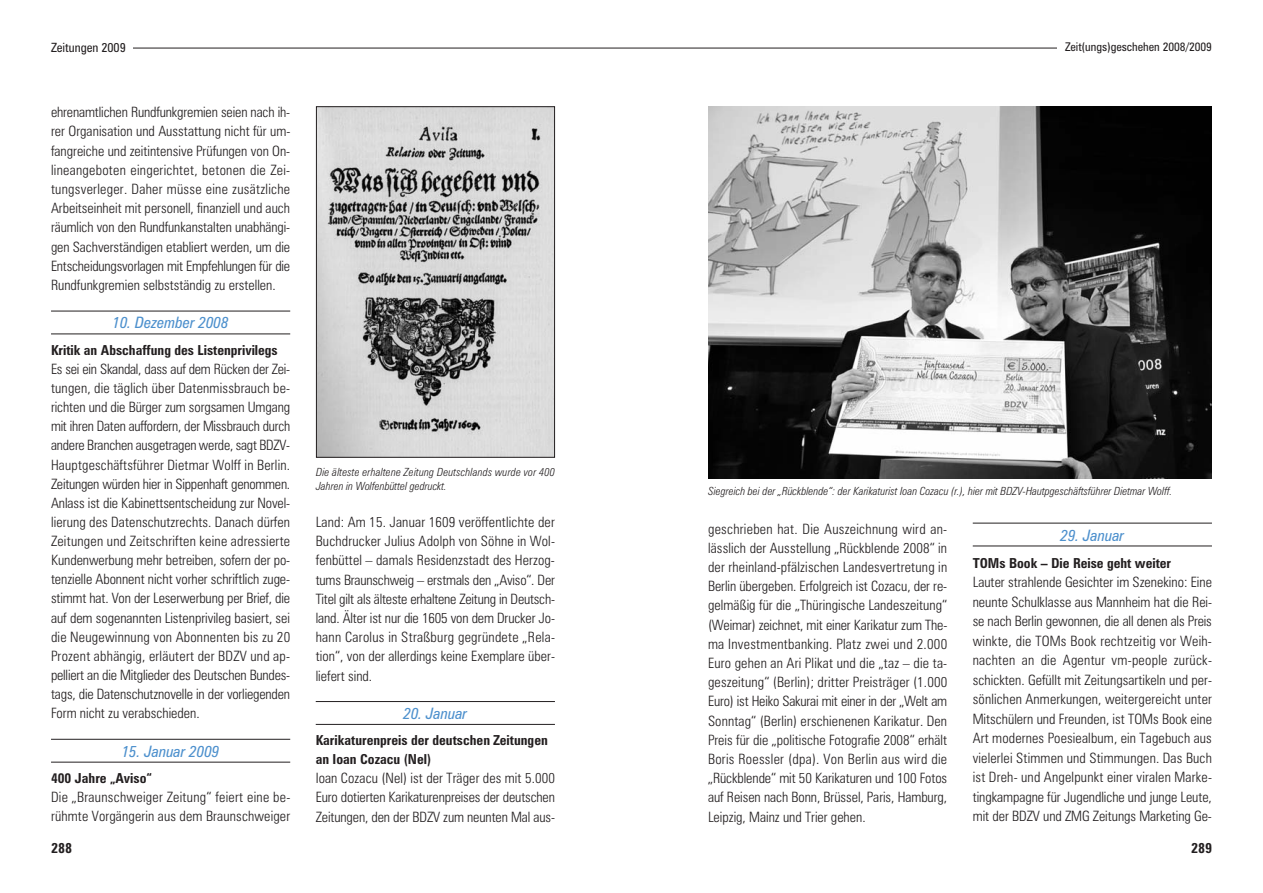
<style>
.page{position:relative;width:1263px;height:893px;background:#fff}
.page>*{position:absolute;margin:0;border:0;box-sizing:border-box;transform-origin:0 0}
.t1{font:italic 15.75px "Zurich Cn BT";color:#4d90cd}
.t2{font:14.25px/19.2px "Zurich Lt Cn BT";color:#231f20;text-align:justify}
.t3{font:700 14.25px "Zurich Cn BT";color:#231f20}
.t4{font:700 13.8px/18.8px "Zurich Cn BT";color:#231f20}
.t5{font:12.75px "Zurich Cn BT";color:#231f20}
.t6{font:12px "Zurich Cn BT";color:#231f20}
.t7{font:italic 11.25px/13.5px "Zurich Lt Cn";color:#231f20}
</style>
<div class="page">
<hr style="left:78px;top:48px;width:1104px;height:1px;background:#231f20">
<div style="left:1058px;top:33px;width:158px;height:26px;background:#fff"></div>
<hr style="left:973px;top:523px;width:239px;height:1px;background:#231f20">
<hr style="left:973px;top:546px;width:239px;height:1px;background:#231f20">
<div style="left:43px;top:33px;width:90px;height:26px;background:#fff"></div>
<hr style="left:51px;top:311px;width:239px;height:1px;background:#231f20">
<hr style="left:51px;top:334px;width:239px;height:1px;background:#231f20">
<hr style="left:51px;top:739px;width:239px;height:1px;background:#231f20">
<hr style="left:51px;top:762px;width:239px;height:1px;background:#231f20">
<hr style="left:316px;top:701px;width:239px;height:1px;background:#231f20">
<hr style="left:316px;top:724px;width:239px;height:1px;background:#231f20">
<img style="left:318px;top:108px;width:235px;height:348px">
<div style="left:316px;top:106px;width:239px;height:352px;border:1px solid #231f20"></div>
<img style="left:708px;top:106px;width:504px;height:372px">
<p class="t5" style="left:51px;top:43px;width:76px">Zeitungen 2009</p>
<p class="t2" style="left:51px;top:104px;width:241px">ehren amtlichen Rundfunkgremien seien nach ih&shy;rer Organisation und Ausstattung nicht für um&shy;fangreiche und zeitintensive Prüfungen von On&shy;lineangeboten eingerichtet, betonen die Zei&shy;tungsverleger. Daher müsse eine zusätzliche Arbeitseinheit mit personell, finanziell und auch räumlich von den Rundfunkanstalten unabhängi&shy;gen Sachverständigen etabliert werden, um die Entscheidungsvorlagen mit Empfehlungen für die Rundfunkgremien selbstständig zu erstellen.</p>
<p class="t1" style="left:113px;top:317px;width:118px">10. Dezember 2008</p>
<p class="t4" style="left:51px;top:342px;width:228px">Kritik an Abschaffung des Listenprivilegs</p>
<p class="t2" style="left:51px;top:361px;width:241px">Es sei ein Skandal, dass auf dem Rücken der Zei&shy;tungen, die täglich über Datenmissbrauch be&shy;richten und die Bürger zum sorgsamen Umgang mit ihren Daten auffordern, der Missbrauch durch andere Branchen ausgetragen werde, sagt BDZV-Hauptgeschäftsführer Dietmar Wolff in Berlin.<br>Zeitungen würden hier in Sippenhaft genommen.<br>Anlass ist die Kabinettsentscheidung zur Novel&shy;lierung des Datenschutzrechts. Danach dürfen Zeitungen und Zeitschriften keine adressierte Kundenwerbung mehr betreiben, sofern der po&shy;tenzielle Abonnent nicht vorher schriftlich zuge&shy;stimmt hat. Von der Leserwerbung per Brief, die auf dem sogenannten Listenprivileg basiert, sei die Neugewinnung von Abonnenten bis zu 20<br>Prozent abhängig, erläutert der BDZV und ap&shy;pelliert an die Mitglieder des Deutschen Bundes&shy;tags, die Datenschutznovelle in der vorliegenden Form nicht zu verabschieden.</p>
<p class="t1" style="left:122px;top:745px;width:99px">15. Januar 2009</p>
<p class="t4" style="left:51px;top:770px;width:102px">400 Jahre „Aviso“</p>
<p class="t2" style="left:51px;top:789px;width:241px">Die „Braunschweiger Zeitung“ feiert eine be&shy;rühmte Vorgängerin aus dem Braunschweiger</p>
<p class="t3" style="left:51px;top:842px;width:23px">288</p>
<p class="t7" style="left:316px;top:467px;width:240px">Die älteste erhaltene Zeitung Deutschlands wurde vor 400<br>Jahren in Wolfenbüttel gedruckt.</p>
<p class="t2" style="left:316px;top:513px;width:241px">Land: Am 15. Januar 1609 veröffentlichte der Buchdrucker Julius Adolph von Söhne in Wol&shy;fenbüttel – damals Residenzstadt des Herzog&shy;tums Braunschweig – erstmals den „Aviso“. Der Titel gilt als älteste erhaltene Zeitung in Deutsch&shy;land. Älter ist nur die 1605 von dem Drucker Jo&shy;hann Carolus in Straßburg gegründete „Rela&shy;tion“, von der allerdings keine Exemplare über&shy;liefert sind.</p>
<p class="t1" style="left:403px;top:708px;width:65px">20. Januar</p>
<p class="t4" style="left:316px;top:732px;width:234px">Karikaturenpreis der deutschen Zeitungen an Ioan Cozacu (Nel)</p>
<p class="t2" style="left:316px;top:770px;width:241px">Ioan Cozacu (Nel) ist der Träger des mit 5.000<br>Euro dotierten Karikaturenpreises der deutschen Zeitungen, den der BDZV zum neunten Mal aus-</p>
<p class="t6" style="left:1065px;top:43px;width:148px">Zeit(ungs)geschehen 2008/2009</p>
<p class="t7" style="left:708px;top:486px;width:466px">Siegreich bei der „Rückblende“: der Karikaturist Ioan Cozacu (r.), hier mit BDZV-Hautpgeschäftsführer Dietmar Wolff.</p>
<p class="t2" style="left:708px;top:520px;width:241px">geschrieben hat. Die Auszeichnung wird an&shy;lässlich der Ausstellung „Rückblende 2008“ in der rheinland-pfälzischen Landesvertretung in Berlin übergeben. Erfolgreich ist Cozacu, der re&shy;gelmäßig für die „Thüringische Landeszeitung“ (Weimar) zeichnet, mit einer Karikatur zum The&shy;ma Investmentbanking. Platz zwei und 2.000<br>Euro gehen an Ari Plikat und die „taz – die ta&shy;geszeitung“ (Berlin); dritter Preisträger (1.000<br>Euro) ist Heiko Sakurai mit einer in der „Welt am Sonntag“ (Berlin) erschienenen Karikatur. Den Preis für die „politische Fotografie 2008“ erhält Boris Roessler (dpa). Von Berlin aus wird die „Rückblende“ mit 50 Karikaturen und 100 Fotos auf Reisen nach Bonn, Brüssel, Paris, Hamburg, Leipzig, Mainz und Trier gehen.</p>
<p class="t1" style="left:1060px;top:529px;width:65px">29. Januar</p>
<p class="t4" style="left:973px;top:555px;width:200px">TOMs Book – Die Reise geht weiter</p>
<p class="t2" style="left:973px;top:574px;width:241px">Lauter strahlende Gesichter im Szenekino: Eine neunte Schulklasse aus Mannheim hat die Rei&shy;se nach Berlin gewonnen, die all denen als Preis winkte, die TOMs Book rechtzeitig vor Weih - nachten an die Agentur vm-people zurück&shy;schickten. Gefüllt mit Zeitungsartikeln und per&shy;sönlichen Anmerkungen, weitergereicht unter Mitschülern und Freunden, ist TOMs Book eine Art modernes Poesiealbum, ein Tagebuch aus vielerlei Stimmen und Stimmungen. Das Buch ist Dreh- und Angelpunkt einer viralen Marke&shy;tingkampagne für Jugendliche und junge Leute, mit der BDZV und ZMG Zeitungs Marketing Ge-</p>
<p class="t3" style="left:1191px;top:842px;width:23px">289</p>
</div>
